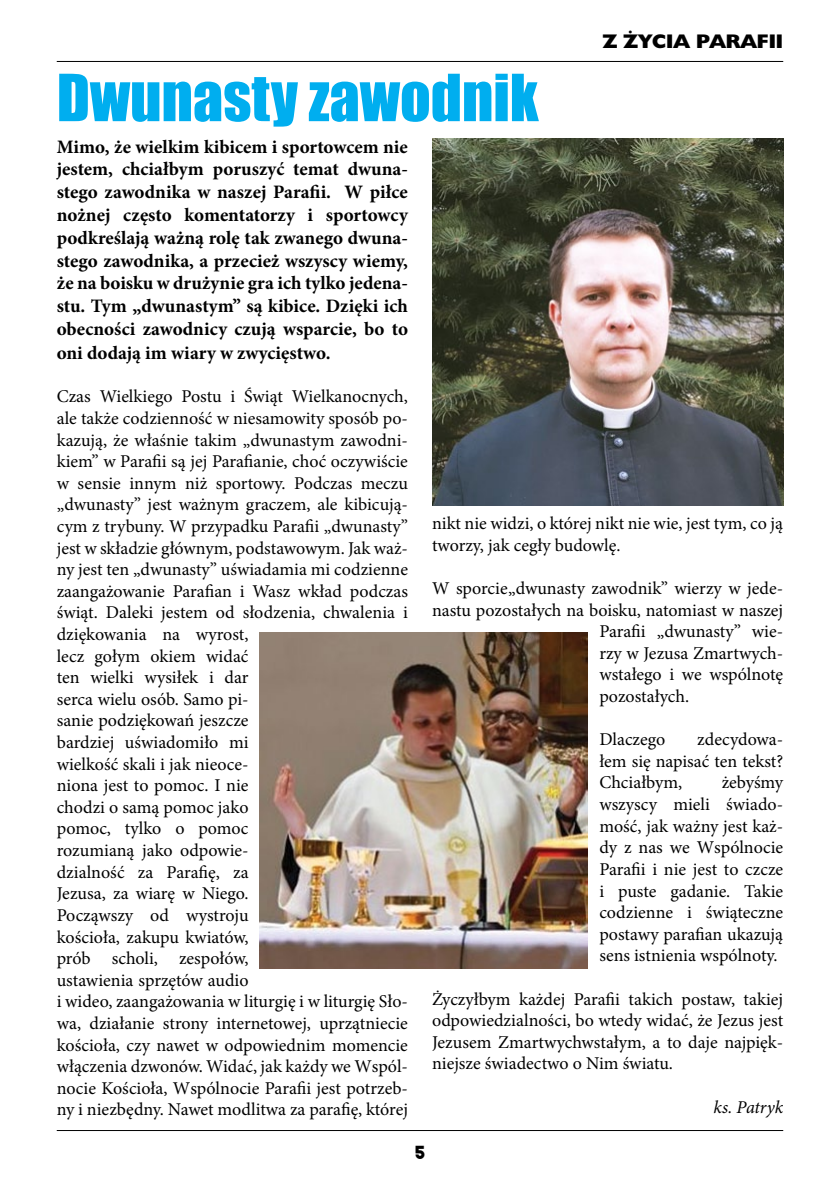
<style>
.page{position:relative;width:840px;height:1191px;background:#fff}
.page>*{position:absolute;margin:0;border:0;box-sizing:border-box;transform-origin:0 0}
.t1{font:60px "Impact";color:#00aeef}
.t2{font:700 19px/23px "Minion Pro";color:#000;text-align:justify}
.t3{font:18px/21.6px "Minion Pro";color:#000;text-align:justify}
.t4{font:18px "Humanst 521 X Bd PL";color:#000}
.t5{font:italic 18px "Minion Pro";letter-spacing:-.005em;color:#000}
.t6{font:18px "The Bold Font";color:#000}
</style>
<div class="page">
<hr style="left:57px;top:1130px;width:725px;height:1px;background:#000">
<hr style="left:57px;top:61px;width:725px;height:1px;background:#000">
<img style="left:432px;top:139px;width:350px;height:367px">
<img style="left:260px;top:633px;width:327px;height:335px">
<h1 class="t1" style="left:57px;top:51px;width:483px">Dwunasty zawodnik</h1>
<p class="t4" style="left:602px;top:29px;width:182px">Z ŻYCIA PARAFII</p>
<p class="t2" style="left:57px;top:135px;width:352px">Mimo, że wielkim kibicem i sportowcem nie jestem, chciałbym poruszyć temat dwuna&shy;stego zawodnika w naszej Parafii. W piłce nożnej często komentatorzy i sportowcy podkreślają ważną rolę tak zwanego dwuna&shy;stego zawodnika, a przecież wszyscy wiemy, że na boisku w drużynie gra ich tylko jedena&shy;stu. Tym „dwunastym” są kibice. Dzięki ich obecności zawodnicy czują wsparcie, bo to oni dodają im wiary w zwycięstwo.</p>
<p class="t3" style="left:57px;top:386px;width:352px;text-align:left">Czas Wielkiego Postu i Świąt Wielkanocnych, ale także codzienność w niesamowity sposób po&shy;kazują, że właśnie takim „dwunastym zawodni&shy;kiem” w Parafii są jej Parafianie, choć oczywiście w sensie innym niż sportowy. Podczas meczu „dwunasty” jest ważnym graczem, ale kibicują&shy;cym z trybuny. W przypadku Parafii „dwunasty” jest w składzie głównym, podstawowym. Jak waż&shy;ny jest ten „dwunasty” uświadamia mi codzienne zaangażowanie Parafian i Wasz wkład podczas świąt. Daleki jestem od słodzenia, chwalenia i dziękowania na wyrost,<br>lecz gołym okiem widać<br>ten wielki wysiłek i dar<br>serca wielu osób. Samo pi-<br>sanie podziękowań jeszcze<br>bardziej uświadomiło mi<br>wielkość skali i jak nieoce-<br>niona jest to pomoc. I nie<br>chodzi o samą pomoc jako<br>pomoc, tylko o pomoc<br>rozumianą jako odpowie-<br>dzialność za Parafię, za<br>Jezusa, za wiarę w Niego.<br>Począwszy od wystroju<br>kościoła, zakupu kwiatów,<br>prób scholi, zespołów,<br>ustawienia sprzętów audio<br>i wideo, zaangażowania w liturgię i w liturgię Sło&shy;wa, działanie strony internetowej, uprzątniecie kościoła, czy nawet w odpowiednim momencie włączenia dzwonów. Widać, jak każdy we Wspól&shy;nocie Kościoła, Wspólnocie Parafii jest potrzeb&shy;ny i niezbędny. Nawet modlitwa za parafię, której</p>
<p class="t3" style="left:432px;top:513px;width:352px">nikt nie widzi, o której nikt nie wie, jest tym, co ją tworzy, jak cegły budowlę.</p>
<p class="t3" style="left:432px;top:577px;width:352px">W sporcie„dwunasty zawodnik” wierzy w jede-</p>
<p class="t3" style="left:432px;top:599px;width:352px">nastu pozostałych na boisku, natomiast w naszej</p>
<p class="t3" style="left:599px;top:621px;width:185px">Parafii „dwunasty” wie-</p>
<p class="t3" style="left:599px;top:642px;width:185px">rzy w Jezusa Zmartwych-</p>
<p class="t3" style="left:599px;top:664px;width:185px">wstałego i we wspólnotę</p>
<p class="t3" style="left:599px;top:685px;width:91px">pozostałych.</p>
<p class="t3" style="left:599px;top:729px;width:67px">Dlaczego</p>
<p class="t3" style="left:599px;top:729px;width:185px;text-indent:98px">zdecydowa&shy;łem się napisać ten tekst?<br>Chciałbym,</p>
<p class="t3" style="left:599px;top:772px;width:185px;text-indent:122px">żebyśmy wszyscy mieli świado&shy;mość, jak ważny jest każ&shy;dy z nas we Wspólnocie Parafii i nie jest to czcze i puste gadanie. Takie codzienne i świąteczne postawy parafian ukazują sens istnienia wspólnoty.</p>
<p class="t3" style="left:432px;top:988px;width:352px">Życzyłbym każdej Parafii takich postaw, takiej odpowiedzialności, bo wtedy widać, że Jezus jest Jezusem Zmartwychwstałym, a to daje najpięk&shy;niejsze świadectwo o Nim światu.</p>
<p class="t5" style="left:713px;top:1094px;width:71px">ks. Patryk</p>
<p class="t6" style="left:414px;top:1140px;width:12px">5</p>
</div>
